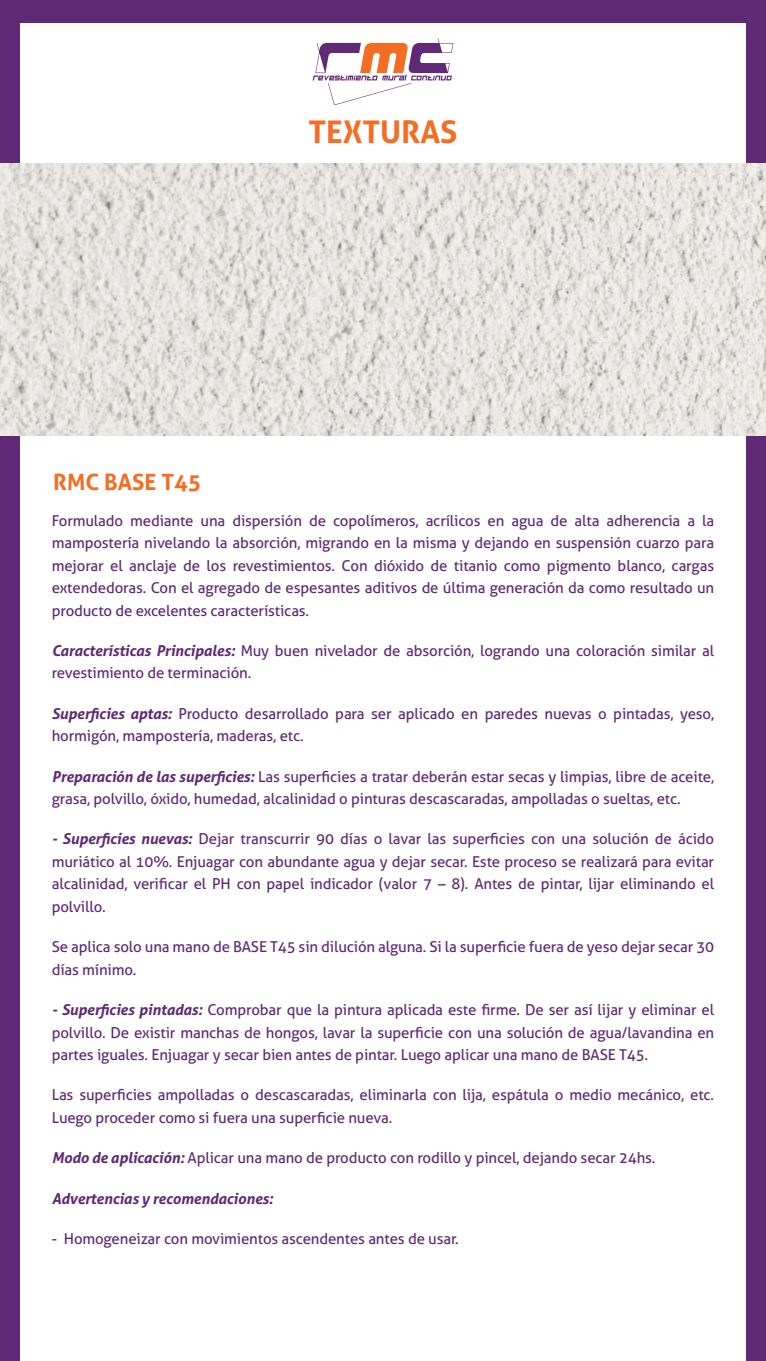
<style>
.page{position:relative;width:766px;height:1361px;background:#fff}
.page>*{position:absolute;margin:0;border:0;box-sizing:border-box;transform-origin:0 0}
.t1{font:700 31.25px "Aller";color:#f36d22}
.t2{font:700 22.5px "Aller";color:#f36d22}
.t3{font:15px/22.5px "Aller";letter-spacing:-.01em;color:#5f2975}
.t4{font:italic 700 15px "Aller";letter-spacing:-.01em;color:#5f2975}
.s1{font-weight:700;font-style:italic}
</style>
<div class="page">
<div style="left:0;top:0;width:765px;height:1360px;background:#5f2975"></div>
<div style="left:20px;top:23px;width:725px;height:1337px;background:#fff"></div>
<svg style="left:312px;top:38px;width:141px;height:67px"></svg>
<img style="left:0;top:164px;width:765px;height:272px">
<h1 class="t1" style="left:308px;top:120px;width:150px">TEXTURAS</h1>
<h2 class="t2" style="left:53px;top:473px;width:149px">RMC BASE T45</h2>
<p class="t3" style="left:52px;top:510px;width:663px;text-align:justify">Formulado mediante una dispersión de copolímeros, acrílicos en agua de alta adherencia a la mampostería nivelando la absorción, migrando en la misma y dejando en suspensión cuarzo para mejorar el anclaje de los revestimientos. Con dióxido de titanio como pigmento blanco, cargas extendedoras. Con el agregado de espesantes aditivos de última generación da como resultado un producto de excelentes características.</p>
<p class="t3" style="left:52px;top:641px;width:663px"><span class="s1">Características Principales:</span> Muy buen nivelador de absorción, logrando una coloración similar al revestimiento de terminación.</p>
<p class="t3" style="left:52px;top:704px;width:663px"><span class="s1">Superficies aptas:</span> Producto desarrollado para ser aplicado en paredes nuevas o pintadas, yeso, hormigón, mampostería, maderas, etc.</p>
<p class="t3" style="left:52px;top:766px;width:663px"><span class="s1">Preparación de las superficies:</span> Las superficies a tratar deberán estar secas y limpias, libre de aceite, grasa, polvillo, óxido, humedad, alcalinidad o pinturas descascaradas, ampolladas o sueltas, etc.</p>
<p class="t3" style="left:52px;top:829px;width:663px;text-align:justify"><span class="s1">- Superficies nuevas:</span> Dejar transcurrir 90 días o lavar las superficies con una solución de ácido muriático al 10%. Enjuagar con abundante agua y dejar secar. Este proceso se realizará para evitar alcalinidad, verificar el PH con papel indicador (valor 7 – 8). Antes de pintar, lijar eliminando el polvillo.</p>
<p class="t3" style="left:52px;top:937px;width:663px">Se aplica solo una mano de BASE T45 sin dilución alguna. Si la superficie fuera de yeso dejar secar 30 días mínimo.</p>
<p class="t3" style="left:52px;top:1000px;width:663px;text-align:justify"><span class="s1">- Superficies pintadas:</span> Comprobar que la pintura aplicada este firme. De ser así lijar y eliminar el polvillo. De existir manchas de hongos, lavar la superficie con una solución de agua/lavandina en partes iguales. Enjuagar y secar bien antes de pintar. Luego aplicar una mano de BASE T45.</p>
<p class="t3" style="left:52px;top:1085px;width:663px">Las superficies ampolladas o descascaradas, eliminarla con lija, espátula o medio mecánico, etc.<br>Luego proceder como si fuera una superficie nueva.</p>
<p class="t3" style="left:52px;top:1148px;width:605px"><span class="s1">Modo de aplicación:</span> Aplicar una mano de producto con rodillo y pincel, dejando secar 24hs.</p>
<p class="t4" style="left:52px;top:1192px;width:223px">Advertencias y recomendaciones:</p>
<p class="t3" style="left:52px;top:1229px;width:408px">- Homogeneizar con movimientos ascendentes antes de usar.</p>
</div>
